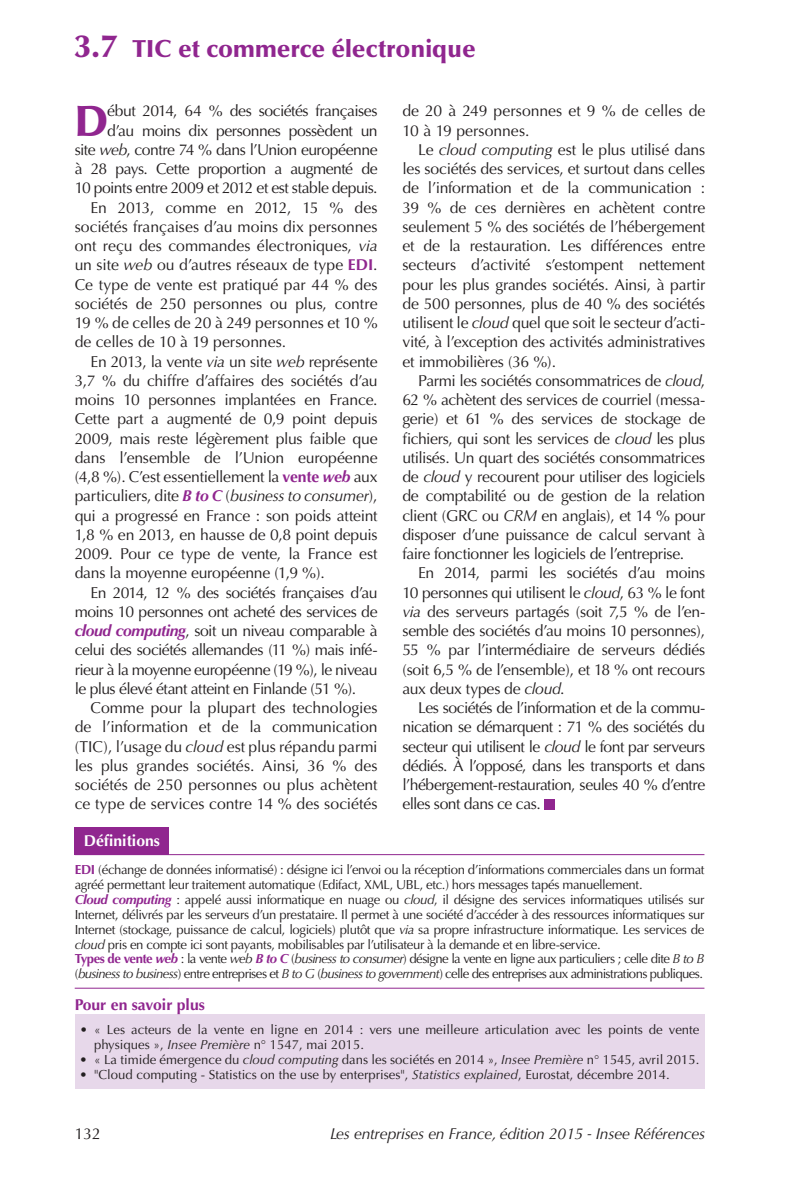
<style>
.page{position:relative;width:794px;height:1191px;background:#fff}
.page>*{position:absolute;margin:0;border:0;box-sizing:border-box;transform-origin:0 0}
.t1{font:900 43.57px "Optima";color:#90268f}
.t2{font:900 24.5px "Optima";color:#90268f}
.t3{font:15.75px/19.2px "Optima";letter-spacing:-.015em;color:#231f20;text-align:justify}
.t4{font:15.75px "Optima";letter-spacing:-.04em;color:#231f20}
.t5{font:15.75px "Optima";letter-spacing:-.035em;color:#231f20}
.t6{font:italic 15.75px "Optima";letter-spacing:-.015em;color:#231f20}
.t7{font:15.75px "Optima";letter-spacing:.005em;color:#231f20}
.t8{font:700 15.75px "Optima";color:#90268f}
.t9{font:700 15.75px "Optima";color:#fff}
.t10{font:13.12px/14.9px "Optima";letter-spacing:-.025em;color:#231f20}
.t11{font:13.12px/14.9px "Optima";color:#231f20}
.s1{font-size:31.5px}
.s2{font-style:italic}
.s3{font-weight:700;color:#90268f}
.s4{font-weight:700;font-style:italic;color:#90268f}
</style>
<div class="page">
<div style="left:75px;top:827px;width:94px;height:27px;background:#90268f"></div>
<div style="left:75px;top:1015px;width:629px;height:74px;background:#e7d8ea"></div>
<hr style="left:75px;top:854px;width:94px;height:1px;background:#90268f">
<hr style="left:169px;top:854px;width:535px;height:1px;background:#90268f">
<hr style="left:75px;top:988px;width:94px;height:1px;background:#90268f">
<hr style="left:169px;top:988px;width:535px;height:1px;background:#90268f">
<div style="left:544px;top:798px;width:11px;height:11px;background:#90268f"></div>
<h2 class="t2" style="left:75px;top:34px;width:402px"><span class="s1">3.7</span> TIC et commerce électronique</h2>
<h1 class="t1" style="left:75px;top:95px;width:35px">D</h1>
<p class="t3" style="left:107px;top:102px;width:272px">ébut 2014, 64 % des sociétés françaises</p>
<p class="t3" style="left:107px;top:121px;width:272px">d’au moins dix personnes possèdent un</p>
<p class="t5" style="left:75px;top:140px;width:304px">site <span class="s2">web</span>, contre 74 % dans l’Union européenne</p>
<p class="t3" style="left:75px;top:159px;width:304px">à 28 pays. Cette proportion a augmenté de</p>
<p class="t3" style="left:75px;top:179px;width:304px">10 points entre 2009 et 2012 et est stable depuis.</p>
<p class="t3" style="left:90px;top:198px;width:288px">En 2013, comme en 2012, 15 % des</p>
<p class="t3" style="left:75px;top:217px;width:304px">sociétés françaises d’au moins dix personnes</p>
<p class="t3" style="left:75px;top:236px;width:304px">ont reçu des commandes électroniques, <span class="s2">via</span></p>
<p class="t3" style="left:75px;top:256px;width:304px">un site <span class="s2">web</span> ou d’autres réseaux de type <span class="s3">EDI</span>.</p>
<p class="t3" style="left:75px;top:275px;width:304px">Ce type de vente est pratiqué par 44 % des</p>
<p class="t3" style="left:75px;top:294px;width:304px">sociétés de 250 personnes ou plus, contre</p>
<p class="t3" style="left:75px;top:313px;width:304px">19 % de celles de 20 à 249 personnes et 10 %</p>
<p class="t3" style="left:75px;top:333px;width:213px">de celles de 10 à 19 personnes.</p>
<p class="t3" style="left:90px;top:352px;width:288px">En 2013, la vente <span class="s2">via</span> un site <span class="s2">web</span> représente</p>
<p class="t3" style="left:75px;top:371px;width:304px">3,7 % du chiffre d’affaires des sociétés d’au</p>
<p class="t3" style="left:75px;top:390px;width:304px">moins 10 personnes implantées en France.</p>
<p class="t3" style="left:75px;top:410px;width:304px">Cette part a augmenté de 0,9 point depuis</p>
<p class="t3" style="left:75px;top:429px;width:304px">2009, mais reste légèrement plus faible que</p>
<p class="t3" style="left:75px;top:448px;width:304px">dans l’ensemble de l’Union européenne</p>
<p class="t3" style="left:75px;top:467px;width:304px">(4,8 %). C’est essentiellement la <span class="s3">vente</span> <span class="s4">web</span> aux</p>
<p class="t3" style="left:75px;top:487px;width:304px">particuliers, dite <span class="s4">B to C</span> (<span class="s2">business to consumer</span>),</p>
<p class="t3" style="left:75px;top:506px;width:304px">qui a progressé en France : son poids atteint</p>
<p class="t3" style="left:75px;top:525px;width:304px">1,8 % en 2013, en hausse de 0,8 point depuis</p>
<p class="t3" style="left:75px;top:544px;width:304px">2009. Pour ce type de vente, la France est</p>
<p class="t3" style="left:75px;top:564px;width:251px">dans la moyenne européenne (1,9 %).</p>
<p class="t5" style="left:90px;top:583px;width:288px">En 2014, 12 % des sociétés françaises d’au</p>
<p class="t3" style="left:75px;top:602px;width:304px">moins 10 personnes ont acheté des services de</p>
<p class="t4" style="left:75px;top:622px;width:304px"><span class="s4">cloud computing</span>, soit un niveau comparable à</p>
<p class="t4" style="left:75px;top:641px;width:304px">celui des sociétés allemandes (11 %) mais infé-</p>
<p class="t4" style="left:75px;top:660px;width:304px">rieur à la moyenne européenne (19 %), le niveau</p>
<p class="t4" style="left:75px;top:679px;width:283px">le plus élevé étant atteint en Finlande (51 %).</p>
<p class="t3" style="left:90px;top:698px;width:288px">Comme pour la plupart des technologies</p>
<p class="t3" style="left:75px;top:718px;width:304px">de l’information et de la communication</p>
<p class="t3" style="left:75px;top:737px;width:304px">(TIC), l’usage du <span class="s2">cloud</span> est plus répandu parmi</p>
<p class="t3" style="left:75px;top:756px;width:304px">les plus grandes sociétés. Ainsi, 36 % des</p>
<p class="t3" style="left:75px;top:775px;width:304px">sociétés de 250 personnes ou plus achètent</p>
<p class="t7" style="left:75px;top:795px;width:304px">ce type de services contre 14 % des sociétés</p>
<p class="t3" style="left:402px;top:102px;width:304px">de 20 à 249 personnes et 9 % de celles de<br>10 à 19 personnes.</p>
<p class="t3" style="left:402px;top:140px;width:304px;text-indent:16px">Le <span class="s2">cloud computing</span> est le plus utilisé dans les sociétés des services, et surtout dans celles de l’information et de la communication :<br>39 % de ces dernières en achètent contre seulement 5 % des sociétés de l’hébergement et de la restauration. Les différences entre secteurs d’activité s’estompent nettement pour les plus grandes sociétés. Ainsi, à partir de 500 personnes, plus de 40 % des sociétés utilisent le <span class="s2">cloud</span> quel que soit le secteur d’acti&shy;vité, à l’exception des activités administratives et immobilières (36 %).</p>
<p class="t3" style="left:402px;top:371px;width:304px;text-indent:16px">Parmi les sociétés consommatrices de <span class="s2">cloud</span>, 62 % achètent des services de courriel (messa&shy;gerie) et 61 % des services de stockage de fichiers, qui sont les services de <span class="s2">cloud</span> les plus utilisés. Un quart des sociétés consommatrices de <span class="s2">cloud</span> y recourent pour utiliser des logiciels de comptabilité ou de gestion de la relation client (GRC ou <span class="s2">CRM</span> en anglais), et 14 % pour disposer d’une puissance de calcul servant à faire fonctionner les logiciels de l’entreprise.</p>
<p class="t3" style="left:402px;top:563px;width:304px;text-indent:16px">En 2014, parmi les sociétés d’au moins 10 personnes qui utilisent le <span class="s2">cloud</span>, 63 % le font <span class="s2">via</span> des serveurs partagés (soit 7,5 % de l’en&shy;semble des sociétés d’au moins 10 personnes), 55 % par l’intermédiaire de serveurs dédiés (soit 6,5 % de l’ensemble), et 18 % ont recours aux deux types de <span class="s2">cloud</span>.</p>
<p class="t3" style="left:402px;top:698px;width:304px;text-indent:16px">Les sociétés de l’information et de la commu&shy;nication se démarquent : 71 % des sociétés du secteur qui utilisent le <span class="s2">cloud</span> le font par serveurs dédiés. À l’opposé, dans les transports et dans l’hébergement-restauration, seules 40 % d’entre elles sont dans ce cas.</p>
<p class="t9" style="left:84px;top:832px;width:78px">Définitions</p>
<p class="t10" style="left:75px;top:862px;width:631px"><span class="s3">EDI</span> (échange de données informatisé) : désigne ici l’envoi ou la réception d’informations commerciales dans un format agréé permettant leur traitement automatique (Edifact, XML, UBL, etc.) hors messages tapés manuellement.<br><span class="s4">Cloud computing</span> : appelé aussi informatique en nuage ou <span class="s2">cloud</span>, il désigne des services informatiques utilisés sur Internet, délivrés par les serveurs d’un prestataire. Il permet à une société d’accéder à des ressources informatiques sur Internet (stockage, puissance de calcul, logiciels) plutôt que <span class="s2">via</span> sa propre infrastructure informatique. Les services de <span class="s2">cloud</span> pris en compte ici sont payants, mobilisables par l’utilisateur à la demande et en libre-service.<br><span class="s3">Types de vente</span> <span class="s4">web</span> : la vente <span class="s2">web</span> <span class="s4">B to C</span> (<span class="s2">business to consumer</span>) désigne la vente en ligne aux particuliers ; celle dite <span class="s2">B to B </span>(<span class="s2">business to business</span>) entre entreprises et <span class="s2">B to G</span> (<span class="s2">business to government</span>) celle des entreprises aux administrations publiques.</p>
<p class="t8" style="left:75px;top:995px;width:132px">Pour en savoir plus</p>
<p class="t11" style="left:94px;top:1022px;width:606px;text-indent:-14px">• « Les acteurs de la vente en ligne en 2014 : vers une meilleure articulation avec les points de vente physiques », <span class="s2">Insee Première</span> n° 1547, mai 2015.</p>
<p class="t11" style="left:80px;top:1052px;width:621px">• « La timide émergence du <span class="s2">cloud computing</span> dans les sociétés en 2014 », <span class="s2">Insee Première</span> n° 1545, avril 2015.</p>
<p class="t11" style="left:80px;top:1067px;width:591px">• "Cloud computing - Statistics on the use by enterprises", <span class="s2">Statistics explained</span>, Eurostat, décembre 2014.</p>
<p class="t3" style="left:75px;top:1124px;width:28px">132</p>
<p class="t6" style="left:330px;top:1124px;width:376px">Les entreprises en France, édition 2015 - Insee Références</p>
</div>
